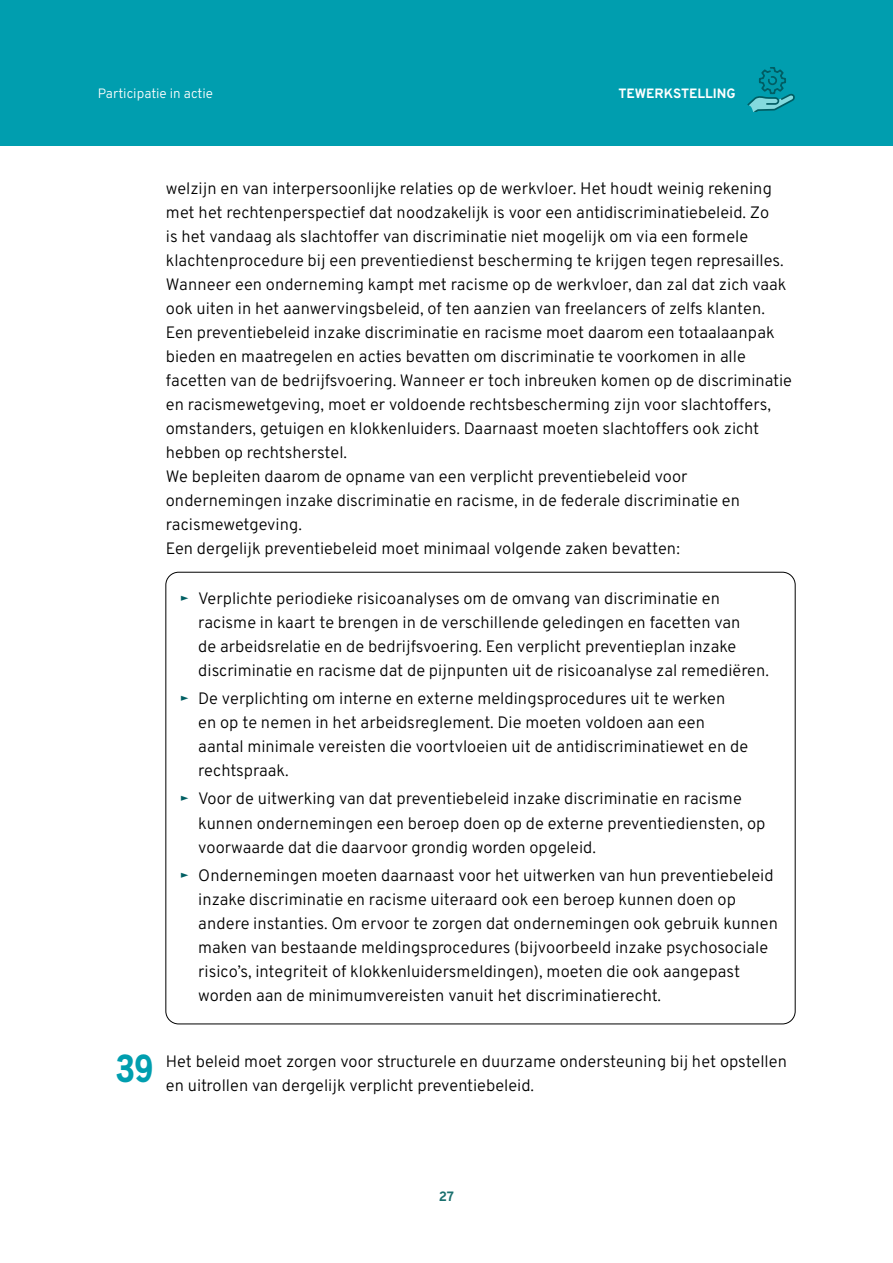
<style>
.page{position:relative;width:893px;height:1263px;background:#fff}
.page>*{position:absolute;margin:0;border:0;box-sizing:border-box;transform-origin:0 0}
.t1{font:700 39px "Cloud Cond";color:#009eaf}
.t2{font:300 16.5px/24px "Overpass";color:#000}
.t3{font:300 13.5px "Overpass";color:#fff}
.t4{font:700 13.5px "Overpass";color:#fff}
.t5{font:700 13.5px "Overpass";color:#1a706f}
.s1{font-weight:400;color:#005f63}
</style>
<div class="page">
<div style="left:0;top:0;width:893px;height:146px;background:#009eaf"></div>
<svg style="left:747px;top:67px;width:48px;height:45px"></svg>
<p class="t3" style="left:98px;top:82px;width:117px">Participatie in actie</p>
<p class="t4" style="left:618px;top:82px;width:119px">TEWERKSTELLING</p>
<p class="t2" style="left:166px;top:176px;width:628px">welzijn en van interpersoonlijke relaties op de werkvloer. Het houdt weinig rekening met het rechtenperspectief dat noodzakelijk is voor een antidiscriminatiebeleid. Zo<br>is het vandaag als slachtoffer van discriminatie niet mogelijk om via een formele klachtenprocedure bij een preventiedienst bescherming te krijgen tegen represailles.<br>Wanneer een onderneming kampt met racisme op de werkvloer, dan zal dat zich vaak ook uiten in het aanwervingsbeleid, of ten aanzien van freelancers of zelfs klanten.<br>Een preventiebeleid inzake discriminatie en racisme moet daarom een totaalaanpak bieden en maatregelen en acties bevatten om discriminatie te voorkomen in alle facetten van de bedrijfsvoering. Wanneer er toch inbreuken komen op de discriminatie en racismewetgeving, moet er voldoende rechtsbescherming zijn voor slachtoffers, omstanders, getuigen en klokkenluiders. Daarnaast moeten slachtoffers ook zicht hebben op rechtsherstel.<br>We bepleiten daarom de opname van een verplicht preventiebeleid voor ondernemingen inzake discriminatie en racisme, in de federale discriminatie en racismewetgeving.<br>Een dergelijk preventiebeleid moet minimaal volgende zaken bevatten:</p>
<p class="t2" style="left:198px;top:585px;width:572px;text-indent:-18px"><span class="s1">►</span> Verplichte periodieke risicoanalyses om de omvang van discriminatie en racisme in kaart te brengen in de verschillende geledingen en facetten van<br>de arbeidsrelatie en de bedrijfsvoering. Een verplicht preventieplan inzake discriminatie en racisme dat de pijnpunten uit de risicoanalyse zal remediëren.</p>
<p class="t2" style="left:198px;top:686px;width:551px;text-indent:-18px"><span class="s1">►</span> De verplichting om interne en externe meldingsprocedures uit te werken<br>en op te nemen in het arbeidsreglement. Die moeten voldoen aan een aantal minimale vereisten die voortvloeien uit de antidiscriminatiewet en de rechtspraak.</p>
<p class="t2" style="left:198px;top:786px;width:568px;text-indent:-18px"><span class="s1">►</span> Voor de uitwerking van dat preventiebeleid inzake discriminatie en racisme kunnen ondernemingen een beroep doen op de externe preventiediensten, op voorwaarde dat die daarvoor grondig worden opgeleid.</p>
<p class="t2" style="left:198px;top:862px;width:581px;text-indent:-18px"><span class="s1">►</span> Ondernemingen moeten daarnaast voor het uitwerken van hun preventiebeleid inzake discriminatie en racisme uiteraard ook een beroep kunnen doen op andere instanties. Om ervoor te zorgen dat ondernemingen ook gebruik kunnen maken van bestaande meldingsprocedures (bijvoorbeeld inzake psychosociale risico’s, integriteit of klokkenluidersmeldingen), moeten die ook aangepast worden aan de minimumvereisten vanuit het discriminatierecht.</p>
<h1 class="t1" style="left:116px;top:1044px;width:39px">39</h1>
<p class="t2" style="left:166px;top:1049px;width:623px">Het beleid moet zorgen voor structurele en duurzame ondersteuning bij het opstellen en uitrollen van dergelijk verplicht preventiebeleid.</p>
<p class="t5" style="left:439px;top:1185px;width:17px">27</p>
</div>
